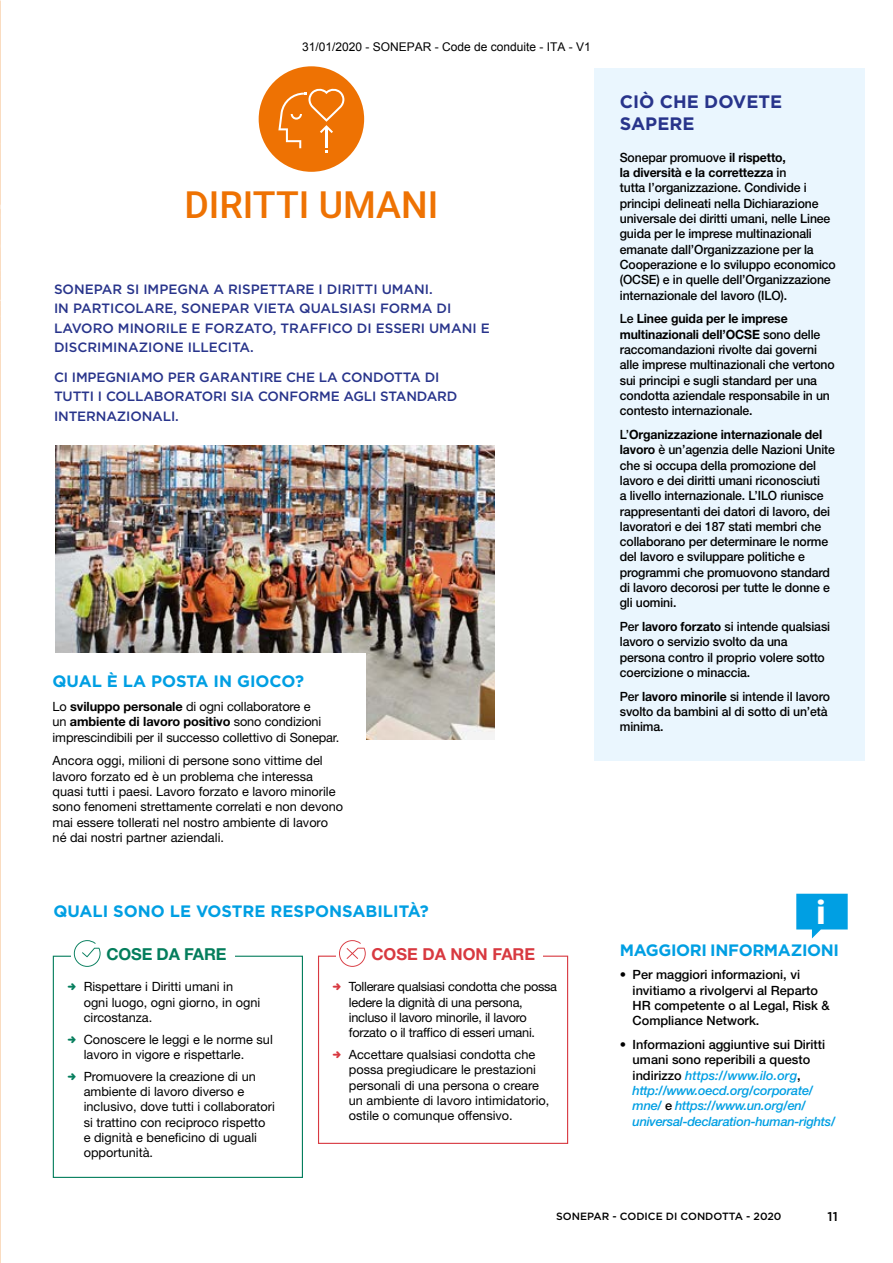
<style>
.page{position:relative;width:893px;height:1263px;background:#fff}
.page>*{position:absolute;margin:0;border:0;box-sizing:border-box;transform-origin:0 0}
.t1{font:500 37.5px "Roboto";color:#ee7203}
.t2{font:900 33px "Roboto";color:#fff}
.t3{font:700 18px/21.6px "Gotham";color:#28348b}
.t4{font:700 16.5px "Gotham";letter-spacing:-.005em;color:#009fe3}
.t5{font:700 16.5px "Helvetica Neue LT Std";color:#d83940}
.t6{font:700 16.5px "Helvetica Neue LT Std";letter-spacing:-.01em;color:#047d5c}
.t7{font:500 13.5px/19.5px "Gotham";color:#28348b}
.t8{font:500 12.75px/15.3px "Helvetica Neue LT Std";letter-spacing:-.01em;color:#000;scale:.96 1}
.t9{font:12.75px/15.3px "Helvetica Neue LT Std";color:#000}
.t10{font:italic 500 12.75px/15.3px "Helvetica Neue LT Std";letter-spacing:-.02em;color:#009fe3}
.t11{font:12.75px/15.3px "Helvetica Neue LT Std";letter-spacing:-.02em;color:#000}
.t12{font:500 12.75px/15.3px "Helvetica Neue LT Std";letter-spacing:-.01em;color:#000}
.t13{font:500 12.75px "Gotham";color:#000}
.t14{font:12px "Arial";color:#000}
.t15{font:500 10.5px "Gotham";color:#000}
.s1{font-weight:700}
.s2{font-style:normal;color:#000}
</style>
<div class="page">
<svg style="left:0;top:0;width:1px;height:548px"></svg>
<svg style="left:796px;top:894px;width:52px;height:44px"></svg>
<div style="left:259px;top:66px;width:105px;height:106px;background:#ee7203;border-radius:50%"></div>
<svg style="left:278px;top:88px;width:66px;height:65px"></svg>
<div style="left:318px;top:955px;width:250px;height:189px;border:1px solid #d83940"></div>
<div style="left:336px;top:948px;width:93px;height:22px;background:#fff"></div>
<svg style="left:339px;top:940px;width:27px;height:27px"></svg>
<div style="left:371px;top:948px;width:172px;height:22px;background:#fff"></div>
<img style="left:55px;top:446px;width:439px;height:294px">
<div style="left:594px;top:68px;width:271px;height:692px;background:#eaf6fe"></div>
<div style="left:53px;top:956px;width:250px;height:222px;border:1px solid #047d5c"></div>
<div style="left:71px;top:948px;width:68px;height:22px;background:#fff"></div>
<svg style="left:74px;top:940px;width:27px;height:27px"></svg>
<div style="left:106px;top:948px;width:129px;height:19px;background:#fff"></div>
<div style="left:31px;top:653px;width:335px;height:210px;background:#fff"></div>
<p class="t14" style="left:302px;top:39px;width:290px">31/01/2020 - SONEPAR - Code de conduite - ITA - V1</p>
<h1 class="t1" style="left:184px;top:178px;width:256px">DIRITTI UMANI</h1>
<p class="t7" style="left:54px;top:279px;width:437px">SONEPAR SI IMPEGNA A RISPETTARE I DIRITTI UMANI.<br>IN PARTICOLARE, SONEPAR VIETA QUALSIASI FORMA DI LAVORO MINORILE E FORZATO, TRAFFICO DI ESSERI UMANI E DISCRIMINAZIONE ILLECITA.</p>
<p class="t7" style="left:54px;top:367px;width:405px">CI IMPEGNIAMO PER GARANTIRE CHE LA CONDOTTA DI<br>TUTTI I COLLABORATORI SIA CONFORME AGLI STANDARD<br>INTERNAZIONALI.</p>
<p class="t4" style="left:53px;top:670px;width:253px">QUAL È LA POSTA IN GIOCO?</p>
<p class="t9" style="left:53px;top:699px;width:288px">Lo <span class="s1">sviluppo personale</span> di ogni collaboratore e<br>un <span class="s1">ambiente di lavoro positivo</span> sono condizioni imprescindibili per il successo collettivo di Sonepar.</p>
<p class="t9" style="left:53px;top:753px;width:292px">Ancora oggi, milioni di persone sono vittime del lavoro forzato ed è un problema che interessa quasi tutti i paesi. Lavoro forzato e lavoro minorile sono fenomeni strettamente correlati e non devono mai essere tollerati nel nostro ambiente di lavoro né dai nostri partner aziendali.</p>
<p class="t4" style="left:53px;top:900px;width:377px">QUALI SONO LE VOSTRE RESPONSABILITÀ?</p>
<p class="t6" style="left:106px;top:944px;width:122px">COSE DA FARE</p>
<p class="t9" style="left:84px;top:979px;width:178px">Rispettare i Diritti umani in ogni luogo, ogni giorno, in ogni circostanza.</p>
<p class="t9" style="left:84px;top:1031px;width:191px">Conoscere le leggi e le norme sul lavoro in vigore e rispettarle.</p>
<p class="t9" style="left:84px;top:1068px;width:193px">Promuovere la creazione di un ambiente di lavoro diverso e inclusivo, dove tutti i collaboratori si trattino con reciproco rispetto e dignità e beneficino di uguali opportunità.</p>
<p class="t5" style="left:371px;top:944px;width:165px">COSE DA NON FARE</p>
<p class="t11" style="left:349px;top:979px;width:210px">Tollerare qualsiasi condotta che possa ledere la dignità di una persona, incluso il lavoro minorile, il lavoro forzato o il traffico di esseri umani.</p>
<p class="t9" style="left:349px;top:1046px;width:202px">Accettare qualsiasi condotta che possa pregiudicare le prestazioni personali di una persona o creare un ambiente di lavoro intimidatorio, ostile o comunque offensivo.</p>
<h3 class="t3" style="left:620px;top:91px;width:164px">CIÒ CHE DOVETE<br>SAPERE</h3>
<p class="t8" style="left:620px;top:150px;width:226px">Sonepar promuove <span class="s1">il rispetto,<br>la diversità e la correttezza</span> in<br>tutta l’organizzazione. Condivide i principi delineati nella Dichiarazione universale dei diritti umani, nelle Linee guida per le imprese multinazionali emanate dall’Organizzazione per la Cooperazione e lo sviluppo economico (OCSE) e in quelle dell’Organizzazione internazionale del lavoro (ILO).</p>
<p class="t8" style="left:620px;top:311px;width:225px">Le <span class="s1">Linee guida per le imprese multinazionali dell’OCSE</span> sono delle raccomandazioni rivolte dai governi alle imprese multinazionali che vertono sui principi e sugli standard per una condotta aziendale responsabile in un contesto internazionale.</p>
<p class="t8" style="left:620px;top:427px;width:226px">L’<span class="s1">Organizzazione internazionale del lavoro</span> è un’agenzia delle Nazioni Unite che si occupa della promozione del lavoro e dei diritti umani riconosciuti<br>a livello internazionale. L’ILO riunisce rappresentanti dei datori di lavoro, dei lavoratori e dei 187 stati membri che collaborano per determinare le norme del lavoro e sviluppare politiche e programmi che promuovono standard di lavoro decorosi per tutte le donne e gli uomini.</p>
<p class="t8" style="left:620px;top:619px;width:221px">Per <span class="s1">lavoro forzato</span> si intende qualsiasi lavoro o servizio svolto da una persona contro il proprio volere sotto coercizione o minaccia.</p>
<p class="t8" style="left:620px;top:688px;width:220px">Per <span class="s1">lavoro minorile</span> si intende il lavoro svolto da bambini al di sotto di un’età minima.</p>
<h2 class="t2" style="left:817px;top:889px;width:11px">i</h2>
<p class="t4" style="left:620px;top:939px;width:221px">MAGGIORI INFORMAZIONI</p>
<p class="t12" style="left:633px;top:967px;width:199px;text-indent:-13px">• Per maggiori informazioni, vi invitiamo a rivolgervi al Reparto<br>HR competente o al Legal, Risk &amp;<br>Compliance Network.</p>
<p class="t10" style="left:633px;top:1037px;width:204px;text-indent:-13px"><span class="s2">• Informazioni aggiuntive sui Diritti umani sono reperibili a questo indirizzo</span> https://www.ilo.org<span class="s2">, </span>http://www.oecd.org/corporate/ mne/ <span class="s2">e</span> https://www.un.org/en/ universal-declaration-human-rights/</p>
<p class="t15" style="left:556px;top:1209px;width:227px">SONEPAR - CODICE DI CONDOTTA - 2020</p>
<p class="t13" style="left:828px;top:1208px;width:12px">11</p>
</div>
